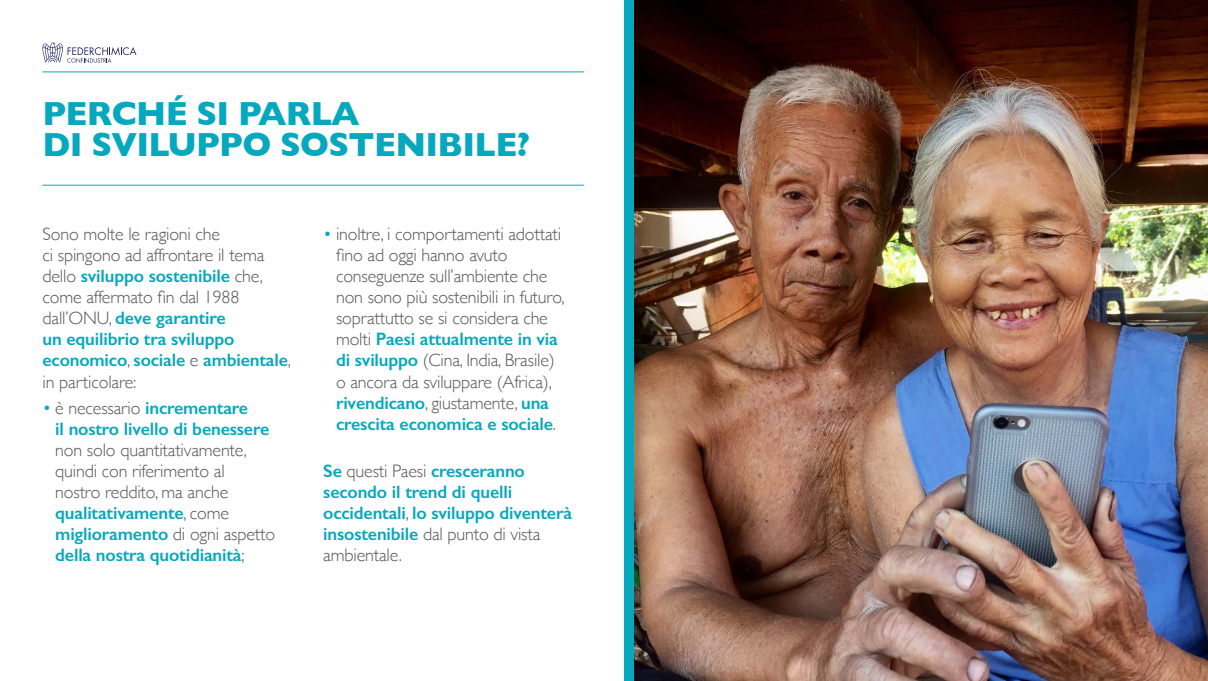
<style>
.page{position:relative;width:1208px;height:681px;background:#fff}
.page>*{position:absolute;margin:0;border:0;box-sizing:border-box;transform-origin:0 0}
.t1{font:700 34px/30px "Gill Sans";letter-spacing:-.02em;color:#06a8bd}
.t2{font:300 18px/21px "Gill Sans";letter-spacing:-.01em;color:#565656}
.t3{font:600 18px/21px "Gill Sans";letter-spacing:-.01em;color:#06a8bd}
.s1{font-weight:600;color:#06a8bd}
.s2{font-weight:300}
.s3{font-weight:300;color:#565656}
.s4{color:#06a8bd}
</style>
<div class="page">
<svg style="left:42px;top:42px;width:94px;height:21px"></svg>
<img style="left:652px;top:0;width:556px;height:680px">
<hr style="left:42px;top:72px;width:542px;height:1px;background:#06a8bd">
<hr style="left:42px;top:185px;width:542px;height:1px;background:#06a8bd">
<div style="left:618px;top:0;width:34px;height:680px;background:#000;opacity:.3"></div>
<div style="left:624px;top:0;width:9px;height:680px;background:#06a8bd"></div>
<h1 class="t1" style="left:43px;top:98px;width:489px">PERCHÉ SI PARLA<br>DI SVILUPPO SOSTENIBILE?</h1>
<p class="t2" style="left:43px;top:223px;width:250px">Sono molte le ragioni che<br>ci spingono ad affrontare il tema dello <span class="s1">sviluppo sostenibile</span> che, come affermato fin dal 1988 dall’ONU, <span class="s1">deve garantire<br>un equilibrio tra sviluppo economico</span>, <span class="s1">sociale</span> e <span class="s1">ambientale</span>, in particolare:</p>
<p class="t3" style="left:55px;top:397px;width:216px;text-indent:-13px"><span class="s2">•</span> <span class="s3">è necessario</span> incrementare<br>il nostro livello di benessere</p>
<p class="t2" style="left:55px;top:439px;width:221px">non solo quantitativamente, quindi con riferimento al<br>nostro reddito, ma anche <span class="s1">qualitativamente</span>, come <span class="s1">miglioramento</span> di ogni aspetto <span class="s1">della nostra quotidianità</span>;</p>
<p class="t2" style="left:336px;top:223px;width:230px;text-indent:-13px"><span class="s4">•</span> inoltre, i comportamenti adottati fino ad oggi hanno avuto conseguenze sull’ambiente che non sono più sostenibili in futuro, soprattutto se si considera che molti <span class="s1">Paesi attualmente in via di sviluppo</span> (Cina, India, Brasile) o ancora da sviluppare (Africa), <span class="s1">rivendicano</span>, giustamente, <span class="s1">una crescita economica e sociale</span>.</p>
<p class="t3" style="left:323px;top:460px;width:250px">Se <span class="s3">questi Paesi</span> cresceranno secondo il trend di quelli occidentali<span class="s3">,</span> lo sviluppo diventerà insostenibile <span class="s3">dal punto di vista ambientale.</span></p>
</div>
